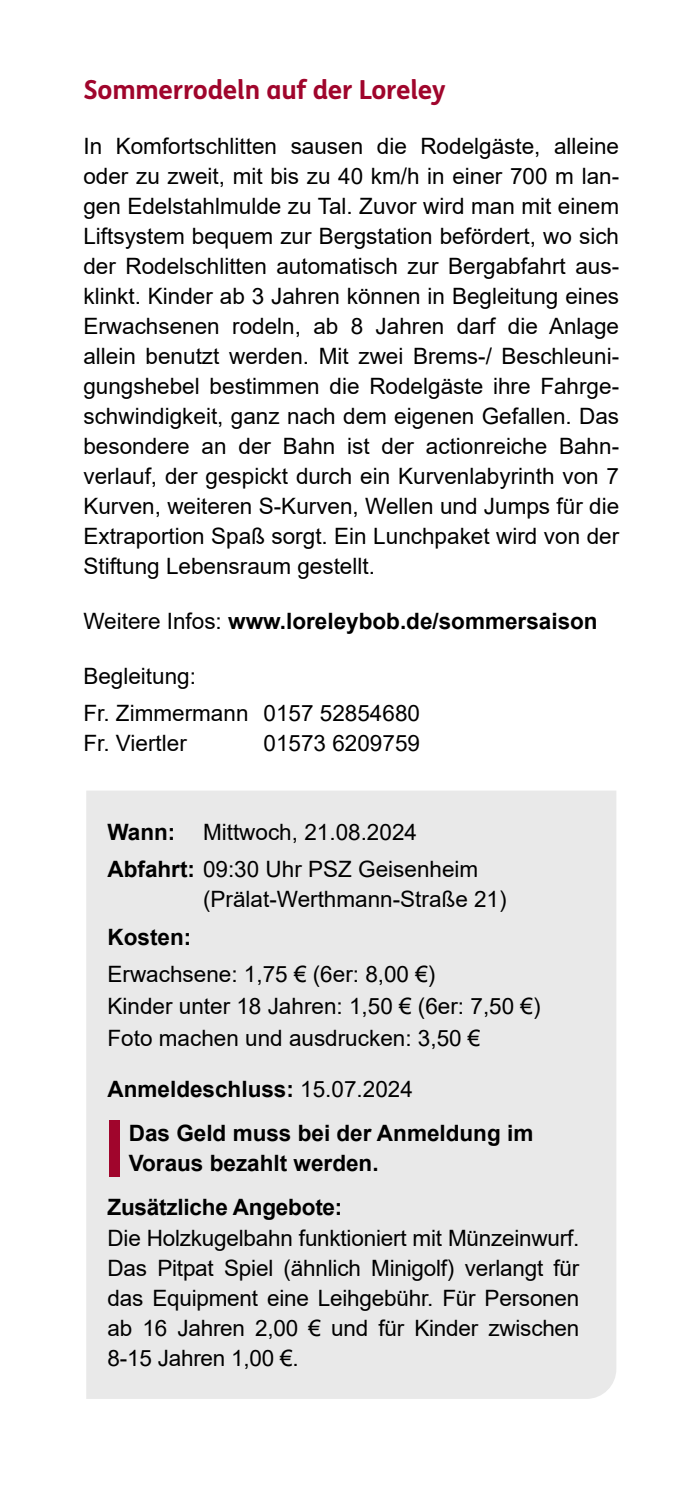
<style>
.page{position:relative;width:695px;height:1489px;background:#fff}
.page>*{position:absolute;margin:0;border:0;box-sizing:border-box;transform-origin:0 0}
.t1{font:700 26.25px "FS Me";letter-spacing:-.01em;color:#a0052c}
.t2{font:22.5px/30px "Arial";color:#000}
.t3{font:700 22.5px/44.2px "Arial";color:#000}
.s1{font-weight:400}
.s2{font-weight:700}
</style>
<div class="page">
<div style="left:86px;top:791px;width:530px;height:607px;background:#e9e9e9"></div>
<div style="left:109px;top:1120px;width:11px;height:56px;background:#a0052c"></div>
<p class="t1" style="left:83px;top:70px;width:364px">Sommerrodeln auf der Loreley</p>
<p class="t2" style="left:83px;top:131px;width:537px;text-align:justify">In Komfortschlitten sausen die Rodelgäste, alleine oder zu zweit, mit bis zu 40 km/h in einer 700 m lan&shy;gen Edelstahlmulde zu Tal. Zuvor wird man mit einem Liftsystem bequem zur Bergstation befördert, wo sich der Rodelschlitten automatisch zur Bergabfahrt aus&shy;klinkt. Kinder ab 3 Jahren können in Begleitung eines Erwachsenen rodeln, ab 8 Jahren darf die Anlage allein benutzt werden. Mit zwei Brems-/ Beschleuni&shy;gungshebel bestimmen die Rodelgäste ihre Fahrge&shy;schwindigkeit, ganz nach dem eigenen Gefallen. Das besondere an der Bahn ist der actionreiche Bahn&shy;verlauf, der gespickt durch ein Kurvenlabyrinth von 7<br>Kurven, weiteren S-Kurven, Wellen und Jumps für die Extraportion Spaß sorgt. Ein Lunchpaket wird von der Stiftung Lebensraum gestellt.</p>
<p class="t3" style="left:83px;top:599px;width:515px"><span class="s1">Weitere Infos:</span> www.loreleybob.de/sommersaison</p>
<p class="t2" style="left:83px;top:657px;width:338px;line-height:37px">Begleitung:<br>Fr. Zimmermann 0157 52854680</p>
<p class="t2" style="left:83px;top:728px;width:105px">Fr. Viertler</p>
<p class="t2" style="left:263px;top:728px;width:158px">01573 6209759</p>
<p class="t2" style="left:107px;top:813px;width:372px;line-height:37px"><span class="s2">Wann:</span> Mittwoch, 21.08.2024<br><span class="s2">Abfahrt:</span> 09:30 Uhr PSZ Geisenheim</p>
<p class="t2" style="left:203px;top:884px;width:305px">(Prälat-Werthmann-Straße 21)</p>
<p class="t3" style="left:107px;top:914px;width:85px">Kosten:</p>
<p class="t2" style="left:107px;top:957px;width:434px;line-height:32px">Erwachsene: 1,75 € (6er: 8,00 €)<br>Kinder unter 18 Jahren: 1,50 € (6er: 7,50 €)<br>Foto machen und ausdrucken: 3,50 €</p>
<p class="t3" style="left:129px;top:1067px;width:406px;text-indent:-21px">Anmeldeschluss: <span class="s1">15.07.2024<br></span>Das Geld muss bei der Anmeldung im</p>
<p class="t3" style="left:107px;top:1141px;width:272px;text-indent:21px">Voraus bezahlt werden.<br>Zusätzliche Angebote:</p>
<p class="t2" style="left:107px;top:1222px;width:473px;text-align:justify">Die Holzkugelbahn funktioniert mit Münzeinwurf.<br>Das Pitpat Spiel (ähnlich Minigolf) verlangt für das Equipment eine Leihgebühr. Für Personen ab 16 Jahren 2,00 € und für Kinder zwischen 8-15 Jahren 1,00 €.</p>
</div>
